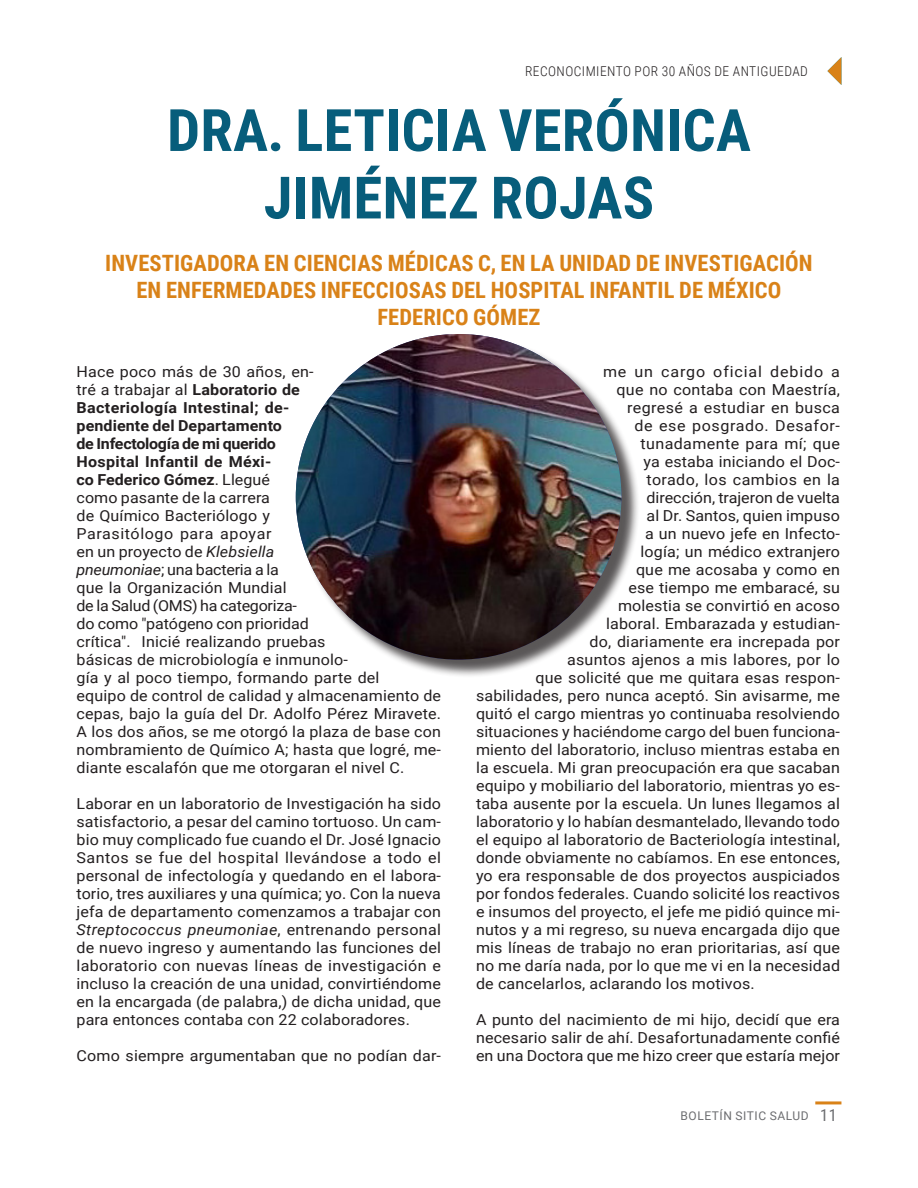
<style>
.page{position:relative;width:918px;height:1188px;background:#fff}
.page>*{position:absolute;margin:0;border:0;box-sizing:border-box;transform-origin:0 0}
.t1{font:700 58.5px/67.5px "Roboto Condensed";letter-spacing:.005em;color:#075d7b;text-align:center}
.t2{font:700 22.5px/27px "Roboto Condensed";letter-spacing:.005em;color:#d98218;text-align:center}
.t3{font:16.5px "Roboto Condensed";color:#6c6d70}
.t4{font:15.15px/18px "Roboto";letter-spacing:.01em;color:#231f20;text-align:justify;scale:1.06 1}
.t5{font:15.15px "Roboto";letter-spacing:.055em;color:#231f20;scale:1.06 1}
.t6{font:15.15px "Roboto";letter-spacing:.035em;color:#231f20;scale:1.06 1}
.t7{font:300 13.5px "Roboto Condensed";letter-spacing:.035em;color:#231f20}
.t8{font:12px "Roboto";letter-spacing:.045em;color:#6c6d70}
.s1{font-weight:700}
.s2{font-style:italic}
</style>
<div class="page">
<hr style="left:815px;top:1101px;width:26px;height:3px;background:#d98218">
<svg style="left:827px;top:57px;width:14px;height:28px"></svg>
<div style="left:298px;top:336px;width:342px;height:342px;background:#231f20;opacity:.75"></div>
<img style="left:296px;top:334px;width:325px;height:326px;border-radius:163px">
<p class="t7" style="left:525px;top:62px;width:284px">RECONOCIMIENTO POR 30 AÑOS DE ANTIGUEDAD</p>
<p class="t1" style="left:167px;top:94px;width:585px">DRA. LETICIA VERÓNICA<br>JIMÉNEZ ROJAS</p>
<p class="t2" style="left:105px;top:249px;width:709px">INVESTIGADORA EN CIENCIAS MÉDICAS C, EN LA UNIDAD DE INVESTIGACIÓN<br>EN ENFERMEDADES INFECCIOSAS DEL HOSPITAL INFANTIL DE MÉXICO<br>FEDERICO GÓMEZ</p>
<p class="t4" style="left:77px;top:363px;width:345px;text-align:left">Hace poco más de 30 años, en-<br>tré a trabajar al <span class="s1">Laboratorio de<br>Bacteriología Intestinal; de-<br>pendiente del Departamento<br>de Infectología de mi querido<br>Hospital Infantil de Méxi-<br>co Federico Gómez</span>. Llegué<br>como pasante de la carrera<br>de Químico Bacteriólogo y<br>Parasitólogo para apoyar<br>en un proyecto de <span class="s2">Klebsiella<br>pneumoniae</span>; una bacteria a la<br>que la Organización Mundial<br>de la Salud (OMS) ha categoriza-<br>do como "patógeno con prioridad<br>crítica". Inicié realizando pruebas<br>básicas de microbiología e inmunolo-<br>gía y al poco tiempo, formando parte del<br>equipo de control de calidad y almacenamiento de cepas, bajo la guía del Dr. Adolfo Pérez Miravete.<br>A los dos años, se me otorgó la plaza de base con nombramiento de Químico A; hasta que logré, me&shy;diante escalafón que me otorgaran el nivel C.</p>
<p class="t4" style="left:77px;top:795px;width:345px">Laborar en un laboratorio de Investigación ha sido satisfactorio, a pesar del camino tortuoso. Un cam&shy;bio muy complicado fue cuando el Dr. José Ignacio Santos se fue del hospital llevándose a todo el personal de infectología y quedando en el labora&shy;torio, tres auxiliares y una química; yo. Con la nueva jefa de departamento comenzamos a trabajar con <span class="s2">Streptococcus pneumoniae</span>, entrenando personal de nuevo ingreso y aumentando las funciones del laboratorio con nuevas líneas de investigación e incluso la creación de una unidad, convirtiéndome en la encargada (de palabra,) de dicha unidad, que para entonces contaba con 22 colaboradores.</p>
<p class="t4" style="left:77px;top:1047px;width:345px">Como siempre argumentaban que no podían dar-</p>
<p class="t5" style="left:603px;top:361px;width:225px">me un cargo oficial debido a</p>
<p class="t4" style="left:617px;top:381px;width:212px">que no contaba con Maestría,</p>
<p class="t4" style="left:627px;top:399px;width:202px">regresé a estudiar en busca</p>
<p class="t6" style="left:635px;top:415px;width:195px">de ese posgrado. Desafor-</p>
<p class="t4" style="left:641px;top:435px;width:190px">tunadamente para mí; que</p>
<p class="t4" style="left:644px;top:453px;width:187px">ya estaba iniciando el Doc-</p>
<p class="t4" style="left:647px;top:471px;width:184px">torado, los cambios en la</p>
<p class="t4" style="left:647px;top:489px;width:184px">dirección, trajeron de vuelta</p>
<p class="t4" style="left:647px;top:507px;width:184px">al Dr. Santos, quien impuso</p>
<p class="t4" style="left:645px;top:525px;width:185px">a un nuevo jefe en Infecto-</p>
<p class="t4" style="left:641px;top:543px;width:190px">logía; un médico extranjero</p>
<p class="t4" style="left:636px;top:561px;width:194px">que me acosaba y como en</p>
<p class="t4" style="left:629px;top:579px;width:201px">ese tiempo me embaracé, su</p>
<p class="t4" style="left:618px;top:597px;width:211px">molestia se convirtió en acoso</p>
<p class="t4" style="left:606px;top:615px;width:222px">laboral. Embarazada y estudian-</p>
<p class="t4" style="left:590px;top:633px;width:238px">do, diariamente era increpada por</p>
<p class="t4" style="left:567px;top:651px;width:259px">asuntos ajenos a mis labores, por lo</p>
<p class="t4" style="left:536px;top:669px;width:289px">que solicité que me quitara esas respon-</p>
<p class="t4" style="left:476px;top:687px;width:345px">sabilidades, pero nunca aceptó. Sin avisarme, me</p>
<p class="t4" style="left:476px;top:705px;width:345px">quitó el cargo mientras yo continuaba resolviendo</p>
<p class="t4" style="left:476px;top:723px;width:345px">situaciones y haciéndome cargo del buen funciona-</p>
<p class="t4" style="left:476px;top:741px;width:345px">miento del laboratorio, incluso mientras estaba en</p>
<p class="t4" style="left:476px;top:759px;width:345px">la escuela. Mi gran preocupación era que sacaban</p>
<p class="t4" style="left:476px;top:777px;width:345px">equipo y mobiliario del laboratorio, mientras yo es-</p>
<p class="t4" style="left:476px;top:795px;width:345px">taba ausente por la escuela. Un lunes llegamos al</p>
<p class="t4" style="left:476px;top:813px;width:345px">laboratorio y lo habían desmantelado, llevando todo</p>
<p class="t4" style="left:476px;top:831px;width:345px">el equipo al laboratorio de Bacteriología intestinal,</p>
<p class="t4" style="left:476px;top:849px;width:345px">donde obviamente no cabíamos. En ese entonces,</p>
<p class="t4" style="left:476px;top:867px;width:345px">yo era responsable de dos proyectos auspiciados</p>
<p class="t4" style="left:476px;top:885px;width:345px">por fondos federales. Cuando solicité los reactivos</p>
<p class="t4" style="left:476px;top:903px;width:345px">e insumos del proyecto, el jefe me pidió quince mi-</p>
<p class="t4" style="left:476px;top:921px;width:345px">nutos y a mi regreso, su nueva encargada dijo que</p>
<p class="t4" style="left:476px;top:939px;width:345px">mis líneas de trabajo no eran prioritarias, así que</p>
<p class="t4" style="left:476px;top:957px;width:345px">no me daría nada, por lo que me vi en la necesidad</p>
<p class="t4" style="left:476px;top:975px;width:264px">de cancelarlos, aclarando los motivos.</p>
<p class="t4" style="left:476px;top:1011px;width:345px">A punto del nacimiento de mi hijo, decidí que era necesario salir de ahí. Desafortunadamente confié en una Doctora que me hizo creer que estaría mejor</p>
<p class="t8" style="left:681px;top:1108px;width:130px">BOLETÍN SITIC SALUD</p>
<p class="t3" style="left:820px;top:1104px;width:18px">11</p>
</div>
